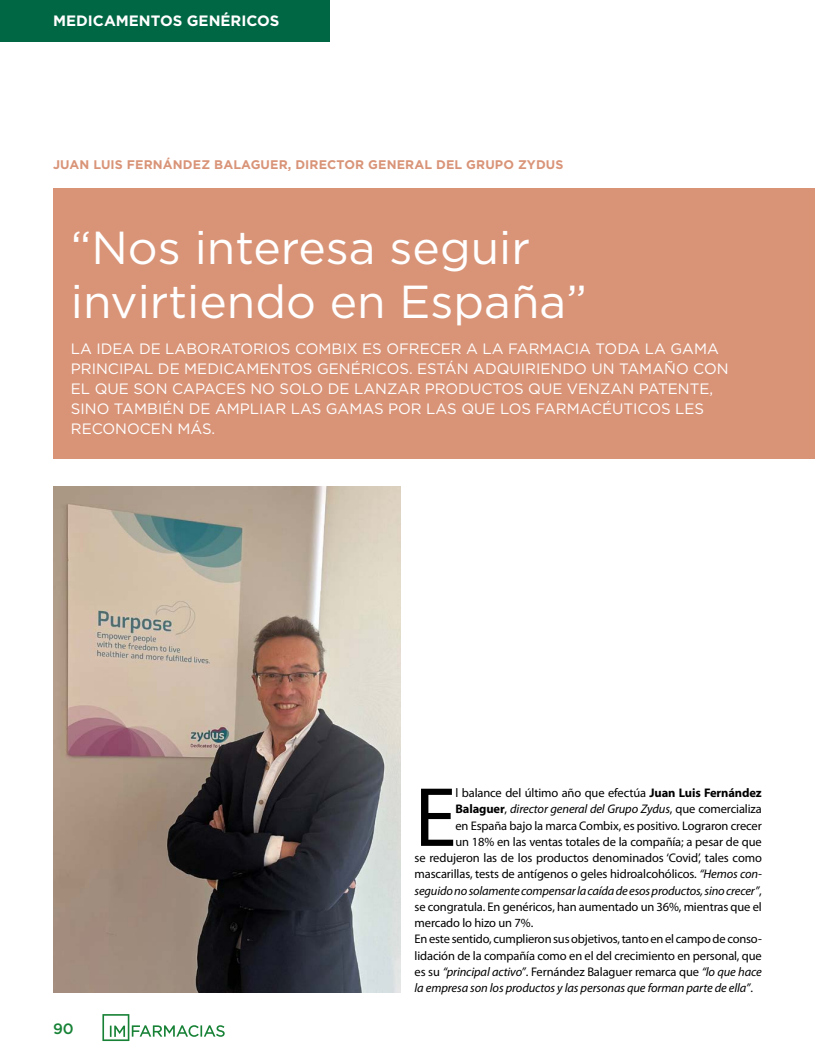
<style>
.page{position:relative;width:815px;height:1063px;background:#fff}
.page>*{position:absolute;margin:0;border:0;box-sizing:border-box;transform-origin:0 0}
.t1{font:84.88px "Myriad Pro";color:#000}
.t2{font:46.25px/53.8px "Gotham";color:#fff}
.t3{font:15px/20px "Gotham";color:#fff}
.t4{font:700 15px "Gotham";color:#fff}
.t5{font:500 15px "Gotham";color:#178236}
.t6{font:12.5px "Myriad Pro";letter-spacing:-.01em;color:#000}
.t7{font:italic 12.5px "Myriad Pro";letter-spacing:-.01em;color:#000}
.t8{font:700 12.5px "Gotham";letter-spacing:.01em;color:#d99478}
.s1{font-weight:700}
.s2{font-weight:700;font-style:normal}
.s3{font-style:normal}
.s4{font-style:italic}
</style>
<div class="page">
<svg style="left:102px;top:1014px;width:123px;height:27px"></svg>
<div style="left:0;top:0;width:330px;height:41px;background:#006744"></div>
<div style="left:53px;top:189px;width:762px;height:270px;background:#d99478"></div>
<img style="left:53px;top:486px;width:347px;height:506px">
<p class="t4" style="left:53px;top:12px;width:228px">MEDICAMENTOS GENÉRICOS</p>
<p class="t8" style="left:53px;top:157px;width:512px">JUAN LUIS FERNÁNDEZ BALAGUER, DIRECTOR GENERAL DEL GRUPO ZYDUS</p>
<h2 class="t2" style="left:71px;top:220px;width:518px">“Nos interesa seguir invirtiendo en España”</h2>
<p class="t3" style="left:71px;top:339px;width:659px">LA IDEA DE LABORATORIOS COMBIX ES OFRECER A LA FARMACIA TODA LA GAMA PRINCIPAL DE MEDICAMENTOS GENÉRICOS. ESTÁN ADQUIRIENDO UN TAMAÑO CON EL QUE SON CAPACES NO SOLO DE LANZAR PRODUCTOS QUE VENZAN PATENTE, SINO TAMBIÉN DE AMPLIAR LAS GAMAS POR LAS QUE LOS FARMACÉUTICOS LES RECONOCEN MÁS.</p>
<p class="t5" style="left:53px;top:1018px;width:22px">90</p>
<h1 class="t1" style="left:415px;top:765px;width:43px">E</h1>
<p class="t6" style="left:455px;top:785px;width:308px">l balance del último año que efectúa <span class="s1">Juan Luis Fernández</span></p>
<p class="t7" style="left:455px;top:801px;width:308px"><span class="s2">Balaguer</span><span class="s3">,</span> director general del Grupo Zydus<span class="s3">, que comercializa</span></p>
<p class="t6" style="left:455px;top:818px;width:308px">en España bajo la marca Combix, es positivo. Lograron crecer</p>
<p class="t6" style="left:455px;top:834px;width:308px">un 18% en las ventas totales de la compañía; a pesar de que</p>
<p class="t6" style="left:415px;top:850px;width:349px">se redujeron las de los productos denominados ‘Covid’, tales como</p>
<p class="t6" style="left:415px;top:866px;width:349px">mascarillas, tests de antígenos o geles hidroalcohólicos. <span class="s4">“Hemos con-</span></p>
<p class="t7" style="left:415px;top:883px;width:349px">seguido no solamente compensar la caída de esos productos, sino crecer”<span class="s3">,</span></p>
<p class="t6" style="left:415px;top:899px;width:349px">se congratula. En genéricos, han aumentado un 36%, mientras que el</p>
<p class="t6" style="left:415px;top:915px;width:120px">mercado lo hizo un 7%.</p>
<p class="t6" style="left:415px;top:931px;width:349px">En este sentido, cumplieron sus objetivos, tanto en el campo de conso-</p>
<p class="t6" style="left:415px;top:948px;width:349px">lidación de la compañía como en el del crecimiento en personal, que</p>
<p class="t6" style="left:415px;top:964px;width:349px">es su <span class="s4">“principal activo”</span>. Fernández Balaguer remarca que <span class="s4">“lo que hace</span></p>
<p class="t7" style="left:415px;top:980px;width:340px">la empresa son los productos y las personas que forman parte de ella”<span class="s3">.</span></p>
</div>
